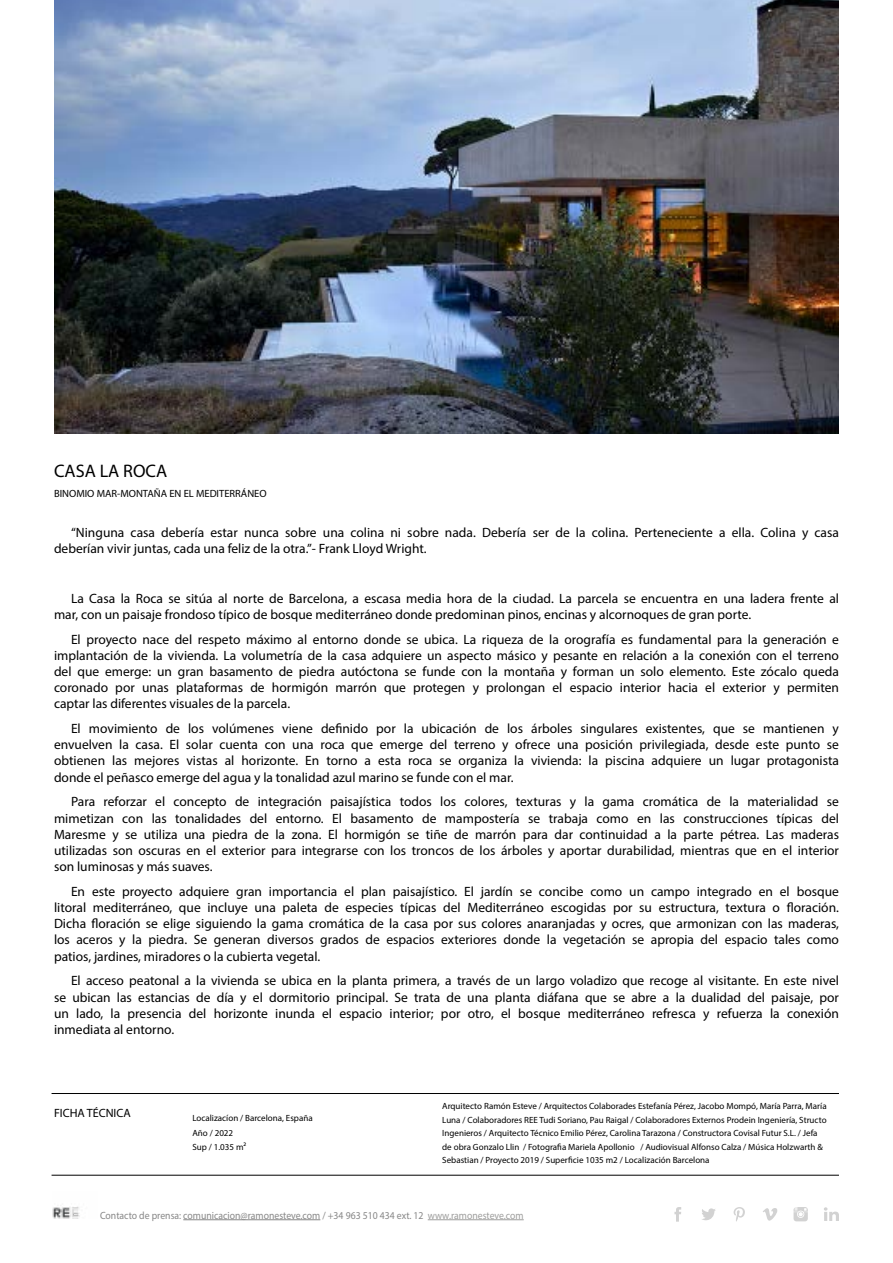
<style>
.page{position:relative;width:893px;height:1263px;background:#fff}
.page>*{position:absolute;margin:0;border:0;box-sizing:border-box;transform-origin:0 0}
.t1{font:18.15px "Myriad Pro";color:#000}
.t2{font:13.5px/16.2px "Myriad Pro";color:#000;text-align:justify}
.t3{font:12px "Myriad Pro";color:#000}
.t4{font:10.5px "Myriad Pro";color:#878787;scale:.93 1}
.t5{font:10.5px "Myriad Pro";color:#000}
.t6{font:9px/13.5px "Myriad Pro";color:#000}
.s1{color:#9d9d9c}
</style>
<div class="page">
<img style="left:54px;top:0;width:785px;height:433px">
<hr style="left:183px;top:1219px;width:137px;height:1px;background:#878787">
<hr style="left:428px;top:1219px;width:96px;height:1px;background:#9d9d9c">
<svg style="left:763px;top:1208px;width:14px;height:13px"></svg>
<svg style="left:674px;top:1207px;width:7px;height:15px"></svg>
<svg style="left:702px;top:1208px;width:14px;height:12px"></svg>
<svg style="left:734px;top:1207px;width:11px;height:15px"></svg>
<svg style="left:793px;top:1207px;width:15px;height:14px"></svg>
<svg style="left:824px;top:1207px;width:15px;height:14px"></svg>
<hr style="left:52px;top:1093px;width:787px;height:1px;background:#000">
<hr style="left:52px;top:1175px;width:787px;height:1px;background:#000">
<img style="left:53px;top:1206px;width:27px;height:12px">
<h1 class="t1" style="left:54px;top:460px;width:115px">CASA LA ROCA</h1>
<p class="t5" style="left:54px;top:487px;width:214px">BINOMIO MAR-MONTAÑA EN EL MEDITERRÁNEO</p>
<p class="t2" style="left:54px;top:524px;width:786px;text-indent:17px">“Ninguna casa debería estar nunca sobre una colina ni sobre nada. Debería ser de la colina. Perteneciente a ella. Colina y casa deberían vivir juntas, cada una feliz de la otra.”- Frank Lloyd Wright.</p>
<p class="t2" style="left:54px;top:590px;width:786px;text-indent:17px">La Casa la Roca se sitúa al norte de Barcelona, a escasa media hora de la ciudad. La parcela se encuentra en una ladera frente al mar, con un paisaje frondoso típico de bosque mediterráneo donde predominan pinos, encinas y alcornoques de gran porte.</p>
<p class="t2" style="left:54px;top:631px;width:786px;text-indent:17px">El proyecto nace del respeto máximo al entorno donde se ubica. La riqueza de la orografía es fundamental para la generación e implantación de la vivienda. La volumetría de la casa adquiere un aspecto másico y pesante en relación a la conexión con el terreno del que emerge: un gran basamento de piedra autóctona se funde con la montaña y forman un solo elemento. Este zócalo queda coronado por unas plataformas de hormigón marrón que protegen y prolongan el espacio interior hacia el exterior y permiten captar las diferentes visuales de la parcela.</p>
<p class="t2" style="left:54px;top:720px;width:787px;text-indent:17px">El movimiento de los volúmenes viene definido por la ubicación de los árboles singulares existentes, que se mantienen y envuelven la casa. El solar cuenta con una roca que emerge del terreno y ofrece una posición privilegiada, desde este punto se obtienen las mejores vistas al horizonte. En torno a esta roca se organiza la vivienda: la piscina adquiere un lugar protagonista donde el peñasco emerge del agua y la tonalidad azul marino se funde con el mar.</p>
<p class="t2" style="left:54px;top:793px;width:786px;text-indent:17px">Para reforzar el concepto de integración paisajística todos los colores, texturas y la gama cromática de la materialidad se mimetizan con las tonalidades del entorno. El basamento de mampostería se trabaja como en las construcciones típicas del Maresme y se utiliza una piedra de la zona. El hormigón se tiñe de marrón para dar continuidad a la parte pétrea. Las maderas utilizadas son oscuras en el exterior para integrarse con los troncos de los árboles y aportar durabilidad, mientras que en el interior son luminosas y más suaves.</p>
<p class="t2" style="left:54px;top:883px;width:786px;text-indent:17px">En este proyecto adquiere gran importancia el plan paisajístico. El jardín se concibe como un campo integrado en el bosque litoral mediterráneo, que incluye una paleta de especies típicas del Mediterráneo escogidas por su estructura, textura o floración.<br>Dicha floración se elige siguiendo la gama cromática de la casa por sus colores anaranjadas y ocres, que armonizan con las maderas, los aceros y la piedra. Se generan diversos grados de espacios exteriores donde la vegetación se apropia del espacio tales como patios, jardines, miradores o la cubierta vegetal.</p>
<p class="t2" style="left:54px;top:972px;width:786px;text-indent:17px">El acceso peatonal a la vivienda se ubica en la planta primera, a través de un largo voladizo que recoge al visitante. En este nivel se ubican las estancias de día y el dormitorio principal. Se trata de una planta diáfana que se abre a la dualidad del paisaje, por un lado, la presencia del horizonte inunda el espacio interior; por otro, el bosque mediterráneo refresca y refuerza la conexión inmediata al entorno.</p>
<p class="t3" style="left:54px;top:1105px;width:78px">FICHA TÉCNICA</p>
<p class="t6" style="left:442px;top:1099px;width:386px">Arquitecto Ramón Esteve / Arquitectos Colaborades Estefanía Pérez, Jacobo Mompó, María Parra, María Luna / Colaboradores REE Tudi Soriano, Pau Raigal / Colaboradores Externos Prodein Ingeniería, Structo Ingenieros / Arquitecto Técnico Emilio Pérez, Carolina Tarazona / Constructora Covisal Futur S.L. / Jefa de obra Gonzalo Llin / Fotografia Mariela Apollonio / Audiovisual Alfonso Calza / Música Holzwarth &amp; Sebastian / Proyecto 2019 / Superficie 1035 m2 / Localización Barcelona</p>
<p class="t6" style="left:192px;top:1110px;width:122px;line-height:14.7px">Localizacíon / Barcelona, España<br>Año / 2022<br>Sup / 1.035 m²</p>
<p class="t4" style="left:100px;top:1209px;width:457px">Contacto de prensa: comunicacion@ramonesteve.com / +34 963 510 434 ext. 12 <span class="s1">www.ramonesteve.com</span></p>
</div>
